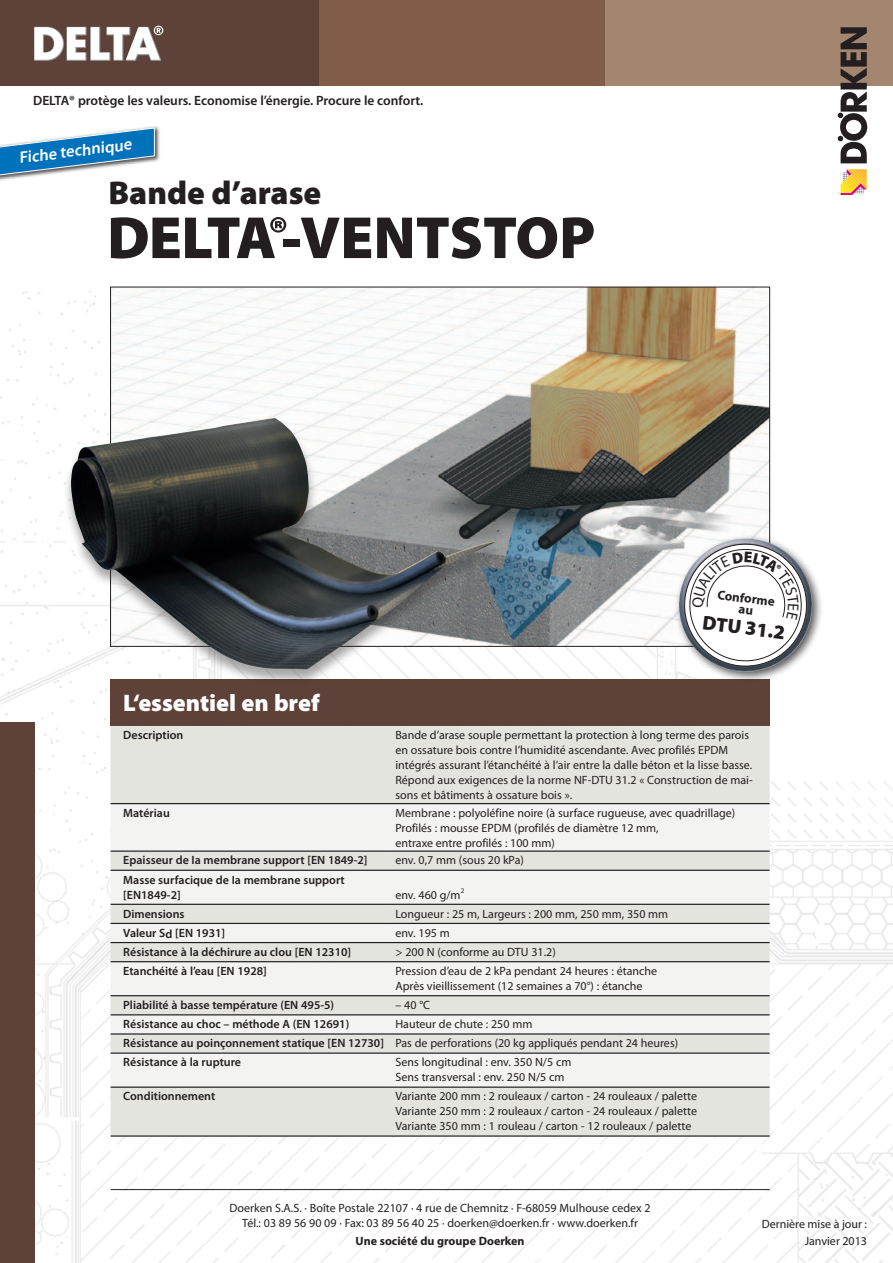
<style>
.page{position:relative;width:893px;height:1263px;background:#fff}
.page>*{position:absolute;margin:0;border:0;box-sizing:border-box;transform-origin:0 0}
.Bau_ProdNameZweiz_40{font:900 60px "Delta Myriad Pro";letter-spacing:-.035em;color:#231f20}
.Bau_ProdNameZweiz_40-2{font:900 33px "Delta Myriad Pro";color:#231f20}
.Produkt_Tabelle_16_2{font:900 24px "Myriad Pro Doerken";color:#fff}
.t1{font:900 19.95px "Myriad Pro Doerken";color:#231f20}
.Bau_HeadDiagramm_11{font:600 16.5px "Myriad Pro Doerken";color:#fff}
.Slogan_9_10_8_Sb{font:600 13.5px "Myriad Pro Doerken";color:#231f20}
.t2{font:700 13.05px/11.4px "Myriad Pro Doerken";color:#231f20;text-align:center}
.Tabelle_Copy_8_10_Re{font:12px/15px "Myriad Pro Doerken";color:#231f20}
.Tabelle_Copy_8_10_Se{font:600 12px/15px "Myriad Pro Doerken";color:#231f20}
.Adresse_8_10_Reg_zen{font:12px/15px "Myriad Pro Doerken";color:#231f20;text-align:center}
.Version_8_11_Reg_rec{font:12px "Myriad Pro Doerken";color:#231f20}
.Abspann_8_12_Bold_ze{font:700 12px "Myriad Pro Doerken";color:#231f20}
.Tabelle_Copy_8_10_Re-2{font:7.05px "Myriad Pro Doerken";color:#231f20}
.s1{font-family:"Myriad Pro Doerken"}
</style>
<div class="page">
<img style="left:0;top:289px;width:893px;height:974px">
<div style="left:319px;top:0;width:287px;height:85px;background:#815d48"></div>
<div style="left:606px;top:0;width:287px;height:85px;background:#a4856f"></div>
<div style="left:0;top:0;width:319px;height:85px;background:#5e4239"></div>
<svg style="left:838px;top:27px;width:29px;height:136px"></svg>
<svg style="left:841px;top:169px;width:26px;height:26px"></svg>
<div style="left:0;top:723px;width:34px;height:540px;background:#5e4239"></div>
<img style="left:112px;top:289px;width:656px;height:356px">
<div style="left:0;top:125px;width:161px;height:58px;background:#231f20;opacity:.75"></div>
<svg style="left:0;top:127px;width:155px;height:50px"></svg>
<svg style="left:34px;top:26px;width:129px;height:35px"></svg>
<div style="left:111px;top:679px;width:659px;height:47px;background:#5e4239"></div>
<div style="left:111px;top:726px;width:659px;height:409px;background:#e4e4df"></div>
<svg style="left:111px;top:804px;width:659px;height:282px;fill:#f3f3f1"></svg>
<hr style="left:111px;top:803px;width:276px;height:1px;background:#231f20">
<hr style="left:387px;top:803px;width:383px;height:1px;background:#231f20">
<hr style="left:111px;top:850px;width:276px;height:2px;background:#231f20">
<hr style="left:387px;top:850px;width:383px;height:2px;background:#231f20">
<hr style="left:111px;top:870px;width:276px;height:1px;background:#231f20">
<hr style="left:387px;top:870px;width:383px;height:1px;background:#231f20">
<hr style="left:111px;top:904px;width:276px;height:1px;background:#231f20">
<hr style="left:387px;top:904px;width:383px;height:1px;background:#231f20">
<hr style="left:111px;top:923px;width:276px;height:1px;background:#231f20">
<hr style="left:387px;top:923px;width:383px;height:1px;background:#231f20">
<hr style="left:111px;top:942px;width:276px;height:1px;background:#231f20">
<hr style="left:387px;top:942px;width:383px;height:1px;background:#231f20">
<hr style="left:111px;top:961px;width:276px;height:1px;background:#231f20">
<hr style="left:387px;top:961px;width:383px;height:1px;background:#231f20">
<hr style="left:111px;top:995px;width:276px;height:1px;background:#231f20">
<hr style="left:387px;top:995px;width:383px;height:1px;background:#231f20">
<hr style="left:111px;top:1014px;width:276px;height:1px;background:#231f20">
<hr style="left:387px;top:1014px;width:383px;height:1px;background:#231f20">
<hr style="left:111px;top:1033px;width:276px;height:1px;background:#231f20">
<hr style="left:387px;top:1033px;width:383px;height:1px;background:#231f20">
<hr style="left:111px;top:1052px;width:276px;height:2px;background:#231f20">
<hr style="left:387px;top:1052px;width:383px;height:2px;background:#231f20">
<hr style="left:111px;top:1086px;width:276px;height:2px;background:#231f20">
<hr style="left:387px;top:1086px;width:383px;height:2px;background:#231f20">
<hr style="left:111px;top:1135px;width:276px;height:2px;background:#231f20">
<hr style="left:387px;top:1135px;width:383px;height:2px;background:#231f20">
<hr style="left:111px;top:1189px;width:659px;height:1px;background:#231f20">
<div style="left:63px;top:418px;width:443px;height:269px;background:#231f20;opacity:.4"></div>
<img style="left:71px;top:418px;width:427px;height:251px">
<div style="left:674px;top:533px;width:149px;height:150px;background:#231f20;opacity:.75"></div>
<img style="left:714px;top:538px;width:31px;height:2px">
<svg style="left:681px;top:540px;width:129px;height:130px"></svg>
<p class="Slogan_9_10_8_Sb" style="left:33px;top:92px;width:392px">DELTA® protège les valeurs. Economise l’énergie. Procure le confort.</p>
<p class="Bau_HeadDiagramm_11" style="left:18px;top:147px;width:115px;rotate:-7deg">Fiche technique</p>
<p class="Bau_ProdNameZweiz_40-2" style="left:108px;top:171px;width:215px">Bande d’arase</p>
<p class="Bau_ProdNameZweiz_40" style="left:107px;top:198px;width:489px">DELTA®-V<span class="s1">ENTSTOP</span></p>
<p class="t2" style="left:718px;top:588px;width:59px;rotate:7deg">Conforme au</p>
<p class="t1" style="left:704px;top:609px;width:84px;rotate:7deg">DTU 31.2</p>
<p class="Produkt_Tabelle_16_2" style="left:123px;top:687px;width:198px">L‘essentiel en bref</p>
<p class="Tabelle_Copy_8_10_Se" style="left:123px;top:727px;width:62px">Description</p>
<p class="Tabelle_Copy_8_10_Re" style="left:395px;top:728px;width:359px">Bande d’arase souple permettant la protection à long terme des parois en ossature bois contre l’humidité ascendante. Avec profilés EPDM intégrés assurant l’étanchéité à l’air entre la dalle béton et la lisse basse.<br>Répond aux exigences de la norme NF-DTU 31.2 « Construction de mai&shy;sons et bâtiments à ossature bois ».</p>
<p class="Tabelle_Copy_8_10_Se" style="left:123px;top:805px;width:48px">Matériau</p>
<p class="Tabelle_Copy_8_10_Re" style="left:395px;top:805px;width:341px">Membrane : polyoléfine noire (à surface rugueuse, avec quadrillage)<br>Profilés : mousse EPDM (profilés de diamètre 12 mm,<br>entraxe entre profilés : 100 mm)</p>
<p class="Tabelle_Copy_8_10_Se" style="left:123px;top:852px;width:246px">Epaisseur de Ia membrane support [EN 1849-2]</p>
<p class="Tabelle_Copy_8_10_Re" style="left:395px;top:853px;width:130px">env. 0,7 mm (sous 20 kPa)</p>
<p class="Tabelle_Copy_8_10_Se" style="left:123px;top:872px;width:223px">Masse surfacique de Ia membrane support [EN1849-2]</p>
<p class="Tabelle_Copy_8_10_Re" style="left:395px;top:887px;width:67px">env. 460 g/m</p>
<p class="Tabelle_Copy_8_10_Re-2" style="left:461px;top:886px;width:5px">2</p>
<p class="Tabelle_Copy_8_10_Se" style="left:123px;top:906px;width:63px">Dimensions</p>
<p class="Tabelle_Copy_8_10_Re" style="left:395px;top:906px;width:274px">Longueur : 25 m, Largeurs : 200 mm, 250 mm, 350 mm</p>
<p class="Tabelle_Copy_8_10_Se" style="left:123px;top:925px;width:103px">Valeur Sd [EN 1931]</p>
<p class="Tabelle_Copy_8_10_Re" style="left:395px;top:925px;width:56px">env. 195 m</p>
<p class="Tabelle_Copy_8_10_Se" style="left:123px;top:944px;width:229px">Résistance à la déchirure au clou [EN 12310]</p>
<p class="Tabelle_Copy_8_10_Re" style="left:395px;top:944px;width:162px">&gt; 200 N (conforme au DTU 31.2)</p>
<p class="Tabelle_Copy_8_10_Se" style="left:123px;top:963px;width:145px">Etanchéité à l’eau [EN 1928]</p>
<p class="Tabelle_Copy_8_10_Re" style="left:395px;top:963px;width:263px">Pression d’eau de 2 kPa pendant 24 heures : étanche</p>
<p class="Tabelle_Copy_8_10_Re" style="left:395px;top:978px;width:249px">Après vieillissement (12 semaines a 70°) : étanche</p>
<p class="Tabelle_Copy_8_10_Se" style="left:123px;top:997px;width:212px">Pliabilité à basse température (EN 495-5)</p>
<p class="Tabelle_Copy_8_10_Re" style="left:395px;top:997px;width:36px">– 40 °C</p>
<p class="Tabelle_Copy_8_10_Se" style="left:123px;top:1016px;width:227px">Résistance au choc – méthode A (EN 12691)</p>
<p class="Tabelle_Copy_8_10_Re" style="left:395px;top:1016px;width:138px">Hauteur de chute : 250 mm</p>
<p class="Tabelle_Copy_8_10_Se" style="left:123px;top:1035px;width:262px">Résistance au poinçonnement statique [EN 12730]</p>
<p class="Tabelle_Copy_8_10_Re" style="left:395px;top:1035px;width:284px">Pas de perforations (20 kg appliqués pendant 24 heures)</p>
<p class="Tabelle_Copy_8_10_Se" style="left:123px;top:1054px;width:119px">Résistance à la rupture</p>
<p class="Tabelle_Copy_8_10_Re" style="left:395px;top:1055px;width:177px">Sens longitudinal : env. 350 N/5 cm</p>
<p class="Tabelle_Copy_8_10_Re" style="left:395px;top:1070px;width:170px">Sens transversal : env. 250 N/5 cm</p>
<p class="Tabelle_Copy_8_10_Se" style="left:123px;top:1088px;width:93px">Conditionnement</p>
<p class="Tabelle_Copy_8_10_Re" style="left:395px;top:1089px;width:303px">Variante 200 mm : 2 rouleaux / carton - 24 rouleaux / palette</p>
<p class="Tabelle_Copy_8_10_Re" style="left:395px;top:1104px;width:303px">Variante 250 mm : 2 rouleaux / carton - 24 rouleaux / palette</p>
<p class="Tabelle_Copy_8_10_Re" style="left:395px;top:1119px;width:297px">Variante 350 mm : 1 rouleau / carton - 12 rouleaux / palette</p>
<p class="Adresse_8_10_Reg_zen" style="left:230px;top:1200px;width:423px">Doerken S.A.S. · Boîte Postale 22107 · 4 rue de Chemnitz · F-68059 Mulhouse cedex 2<br>Tél.: 03 89 56 90 09 · Fax: 03 89 56 40 25 · doerken@doerken.fr · www.doerken.fr</p>
<p class="Abspann_8_12_Bold_ze" style="left:356px;top:1233px;width:171px">Une société du groupe Doerken</p>
<p class="Version_8_11_Reg_rec" style="left:762px;top:1216px;width:107px">Dernière mise à jour :</p>
<p class="Version_8_11_Reg_rec" style="left:805px;top:1233px;width:64px">Janvier 2013</p>
</div>
